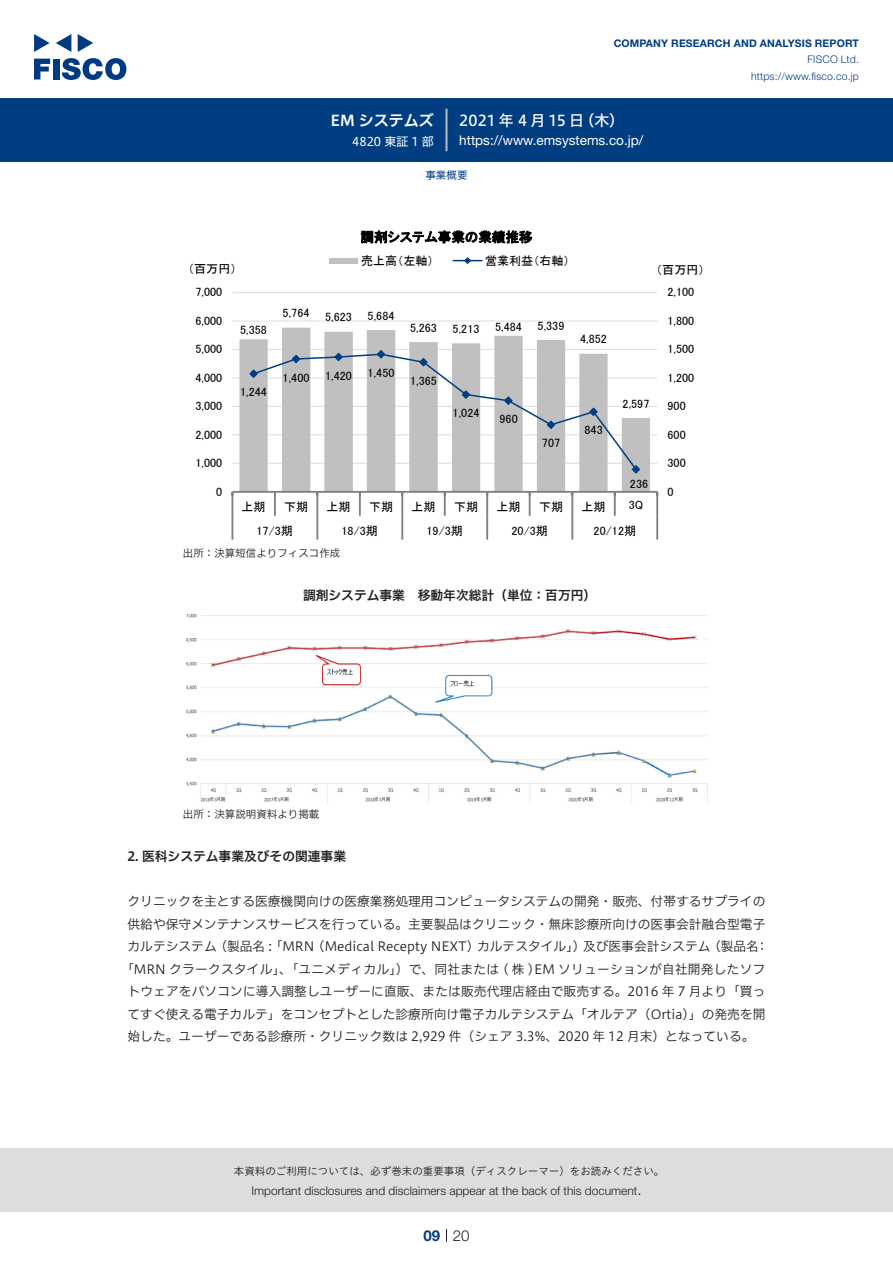
<style>
.page{position:relative;width:893px;height:1263px;background:#fff}
.page>*{position:absolute;margin:0;border:0;box-sizing:border-box;transform-origin:0 0}
.t1{font:15px "Hiragino UD Sans F Std N W5";color:#fff}
.t2{font:15px "Hiragino UD Sans F Std N W6";color:#fff}
.t3{font:300 15px "Helvetica Neue LT Std";color:#231f20}
.t4{font:700 15px "Helvetica Neue LT Std";color:#003d81}
.t5{font:13.5px "Helvetica Neue LT Std";color:#fff}
.t6{font:13.5px "MS P Gothic";letter-spacing:.005em;color:#000}
.t7{font:12.75px/22.5px "Hiragino UD Sans F Std N W3";color:#231f20;text-align:right}
.t8{font:12.75px "Hiragino UD Sans F Std N W6";color:#231f20}
.t9{font:12.15px "MS P Gothic";letter-spacing:.005em;color:#000}
.t10{font:12px "MS P Gothic";letter-spacing:.005em;color:#000}
.t11{font:300 12px "Helvetica Neue LT Std";color:#231f20}
.t12{font:12px "Hiragino UD Sans F Std N W4";color:#fff}
.t13{font:10.5px "Hiragino UD Sans Std W3";color:#231f20}
.t14{font:700 10.5px "Helvetica Neue LT Std";letter-spacing:.015em;color:#003d81}
.t15{font:300 10.5px/16.5px "Helvetica Neue LT Std";letter-spacing:.015em;color:#003d81;text-align:right}
.t16{font:10.5px "Hiragino UD Sans F Std N W3";color:#231f20}
.t17{font:10.5px "Hiragino UD Sans F Std N W4";color:#003d81}
</style>
<div class="page">
<div style="left:0;top:1148px;width:893px;height:64px;background:#ddd"></div>
<svg style="left:34px;top:59px;width:16px;height:20px"></svg>
<div style="left:53px;top:59px;width:6px;height:20px;background:#003a83"></div>
<svg style="left:62px;top:58px;width:64px;height:22px"></svg>
<svg style="left:34px;top:34px;width:16px;height:18px"></svg>
<svg style="left:78px;top:34px;width:15px;height:18px"></svg>
<svg style="left:56px;top:34px;width:15px;height:18px"></svg>
<div style="left:0;top:98px;width:893px;height:64px;background:#003d81"></div>
<hr style="left:445px;top:109px;width:3px;height:42px;background:#b5b5b6">
<svg style="left:446px;top:1229px;width:1px;height:13px"></svg>
<hr style="left:232px;top:463px;width:425px;height:1px;background:#ddd">
<hr style="left:232px;top:434px;width:425px;height:1px;background:#ddd">
<hr style="left:232px;top:406px;width:425px;height:1px;background:#ddd">
<hr style="left:232px;top:378px;width:425px;height:1px;background:#ddd">
<hr style="left:232px;top:349px;width:425px;height:1px;background:#ddd">
<hr style="left:232px;top:321px;width:425px;height:1px;background:#ddd">
<hr style="left:232px;top:292px;width:425px;height:1px;background:#ddd">
<svg style="left:239px;top:328px;width:411px;height:163px;fill:#c0c0c0"></svg>
<hr style="left:232px;top:491px;width:425px;height:2px;background:#808080">
<hr style="left:231px;top:492px;width:2px;height:24px;background:#808080">
<hr style="left:274px;top:492px;width:2px;height:24px;background:#808080">
<hr style="left:316px;top:492px;width:2px;height:24px;background:#808080">
<hr style="left:359px;top:492px;width:2px;height:24px;background:#808080">
<hr style="left:401px;top:492px;width:2px;height:24px;background:#808080">
<hr style="left:444px;top:492px;width:2px;height:24px;background:#808080">
<hr style="left:486px;top:492px;width:2px;height:24px;background:#808080">
<hr style="left:529px;top:492px;width:2px;height:24px;background:#808080">
<hr style="left:571px;top:492px;width:2px;height:24px;background:#808080">
<hr style="left:614px;top:492px;width:2px;height:24px;background:#808080">
<hr style="left:656px;top:492px;width:2px;height:24px;background:#808080">
<hr style="left:231px;top:516px;width:2px;height:24px;background:#808080">
<hr style="left:316px;top:516px;width:2px;height:24px;background:#808080">
<hr style="left:401px;top:516px;width:2px;height:24px;background:#808080">
<hr style="left:486px;top:516px;width:2px;height:24px;background:#808080">
<hr style="left:571px;top:516px;width:2px;height:24px;background:#808080">
<hr style="left:656px;top:516px;width:2px;height:24px;background:#808080">
<svg style="left:252px;top:353px;width:386px;height:118px"></svg>
<svg style="left:249px;top:369px;width:9px;height:10px"></svg>
<svg style="left:291px;top:354px;width:10px;height:10px"></svg>
<svg style="left:334px;top:352px;width:9px;height:10px"></svg>
<svg style="left:376px;top:349px;width:10px;height:10px"></svg>
<svg style="left:419px;top:357px;width:9px;height:10px"></svg>
<svg style="left:461px;top:390px;width:10px;height:9px"></svg>
<svg style="left:504px;top:396px;width:9px;height:9px"></svg>
<svg style="left:546px;top:420px;width:10px;height:10px"></svg>
<svg style="left:589px;top:407px;width:9px;height:10px"></svg>
<svg style="left:631px;top:464px;width:10px;height:10px"></svg>
<div style="left:329px;top:258px;width:29px;height:6px;background:#c0c0c0"></div>
<svg style="left:453px;top:257px;width:29px;height:7px"></svg>
<img style="left:186px;top:614px;width:522px;height:189px">
<p class="t2" style="left:331px;top:109px;width:105px">EM システムズ</p>
<p class="t12" style="left:352px;top:132px;width:83px">4820 東証 1 部</p>
<p class="t14" style="left:614px;top:37px;width:247px">COMPANY RESEARCH AND ANALYSIS REPORT</p>
<p class="t15" style="left:751px;top:51px;width:109px">FISCO Ltd. https://www.fisco.co j p.</p>
<p class="t1" style="left:459px;top:109px;width:126px">2021 年 4 月 15 日</p>
<p class="t1" style="left:579px;top:109px;width:46px">（木(</p>
<p class="t5" style="left:459px;top:132px;width:186px">https://www.emsystems.co j p. /</p>
<p class="t17" style="left:425px;top:167px;width:43px">事業概要</p>
<p class="t10" style="left:188px;top:262px;width:50px">（百万円）</p>
<p class="t10" style="left:196px;top:286px;width:28px">7,000</p>
<p class="t10" style="left:196px;top:315px;width:28px">6,000</p>
<p class="t10" style="left:196px;top:343px;width:28px">5,000</p>
<p class="t10" style="left:196px;top:372px;width:28px">4,000</p>
<p class="t10" style="left:196px;top:400px;width:28px">3,000</p>
<p class="t10" style="left:196px;top:428px;width:28px">2,000</p>
<p class="t9" style="left:196px;top:457px;width:28px">1,000</p>
<p class="t10" style="left:216px;top:485px;width:8px">0</p>
<p class="t10" style="left:240px;top:323px;width:28px">5,358</p>
<p class="t10" style="left:240px;top:386px;width:28px">1,244</p>
<p class="t10" style="left:283px;top:307px;width:28px">5,764</p>
<p class="t10" style="left:283px;top:371px;width:28px">1,400</p>
<p class="t10" style="left:242px;top:501px;width:26px">上期</p>
<p class="t10" style="left:284px;top:501px;width:26px">下期</p>
<p class="t10" style="left:256px;top:525px;width:38px">17/3期</p>
<p class="t6" style="left:360px;top:230px;width:173px">調剤システム事業の業績推移</p>
<p class="t10" style="left:485px;top:254px;width:86px">営業利益（右軸(</p>
<p class="t10" style="left:361px;top:254px;width:74px">売上高（左軸）</p>
<p class="t10" style="left:325px;top:311px;width:28px">5,623</p>
<p class="t10" style="left:325px;top:369px;width:28px">1,420</p>
<p class="t10" style="left:368px;top:309px;width:28px">5,684</p>
<p class="t10" style="left:368px;top:366px;width:28px">1,450</p>
<p class="t10" style="left:410px;top:321px;width:28px">5,263</p>
<p class="t10" style="left:410px;top:375px;width:28px">1,365</p>
<p class="t10" style="left:453px;top:323px;width:28px">5,213</p>
<p class="t10" style="left:495px;top:321px;width:28px">5,484</p>
<p class="t10" style="left:538px;top:319px;width:28px">5,339</p>
<p class="t10" style="left:453px;top:407px;width:28px">1,024</p>
<p class="t10" style="left:499px;top:413px;width:20px">960</p>
<p class="t9" style="left:542px;top:437px;width:20px">707</p>
<p class="t10" style="left:327px;top:501px;width:26px">上期</p>
<p class="t10" style="left:369px;top:501px;width:26px">下期</p>
<p class="t10" style="left:411px;top:501px;width:26px">上期</p>
<p class="t10" style="left:454px;top:501px;width:26px">下期</p>
<p class="t10" style="left:496px;top:501px;width:26px">上期</p>
<p class="t10" style="left:539px;top:501px;width:26px">下期</p>
<p class="t10" style="left:341px;top:525px;width:38px">18/3期</p>
<p class="t10" style="left:426px;top:525px;width:38px">19/3期</p>
<p class="t10" style="left:511px;top:525px;width:38px">20/3期</p>
<p class="t9" style="left:580px;top:333px;width:28px">4,852</p>
<p class="t9" style="left:584px;top:424px;width:20px">843</p>
<p class="t10" style="left:581px;top:501px;width:26px">上期</p>
<p class="t10" style="left:623px;top:397px;width:28px">2,597</p>
<p class="t10" style="left:630px;top:477px;width:20px">236</p>
<p class="t10" style="left:629px;top:499px;width:16px">Q3</p>
<p class="t10" style="left:594px;top:525px;width:44px">20/12期</p>
<p class="t16" style="left:183px;top:545px;width:159px">出所：決算短信よりフィスコ作成</p>
<p class="t8" style="left:303px;top:585px;width:295px">調剤システム事業　移動年次総計（単位：百万円(</p>
<p class="t10" style="left:656px;top:264px;width:50px">（百万円(</p>
<p class="t10" style="left:668px;top:286px;width:28px">2,100</p>
<p class="t10" style="left:668px;top:315px;width:28px">1,800</p>
<p class="t10" style="left:668px;top:343px;width:28px">1,500</p>
<p class="t10" style="left:668px;top:372px;width:28px">1,200</p>
<p class="t10" style="left:668px;top:400px;width:20px">900</p>
<p class="t10" style="left:668px;top:428px;width:20px">600</p>
<p class="t9" style="left:668px;top:457px;width:20px">300</p>
<p class="t10" style="left:668px;top:485px;width:8px">0</p>
<p class="t16" style="left:183px;top:806px;width:138px">出所：決算説明資料より掲載</p>
<p class="t8" style="left:128px;top:846px;width:220px">2. 医科システム事業及びその関連事業</p>
<p class="t7" style="left:128px;top:889px;width:642px">クリニックを主とする医療機関向けの医療業務処理用コンピュータシステムの開発・販売、付帯するサプライの供給や保守メンテナンスサービスを行っている。主要製品はクリニック・無床診療所向けの医事会計融合型電子：</p>
<p class="t7" style="left:583px;top:934px;width:129px">及び医事会計システム</p>
<p class="t7" style="left:214px;top:934px;width:102px">（製品名「: MRN</p>
<p class="t7" style="left:708px;top:934px;width:52px">（製品名</p>
<p class="t7" style="left:312px;top:934px;width:169px">（Medical Recepty NEXT）</p>
<p class="t7" style="left:477px;top:934px;width:110px">カルテスタイル」）</p>
<p class="t7" style="left:128px;top:934px;width:91px">カルテシステム</p>
<p class="t7" style="left:121px;top:957px;width:646px">「MRN クラークスタイル」、「ユニメディカル」）で、同社または ( 株 )EM ソリューションが自社開発したソフ</p>
<p class="t7" style="left:128px;top:979px;width:639px">トウェアをパソコンに導入調整しユーザーに直販、または販売代理店経由で販売する。2016 年 7 月より「買っ</p>
<p class="t7" style="left:128px;top:1002px;width:639px">てすぐ使える電子カルテ」をコンセプトとした診療所向け電子カルテシステム「オルテア（Ortia）」の発売を開</p>
<p class="t7" style="left:128px;top:1024px;width:628px">始した。ユーザーである診療所・クリニック数は 2,929 件（シェア 3.3%、2020 年 12 月末）となっている。</p>
<p class="t13" style="left:234px;top:1163px;width:432px">本資料のご利用については、必ず巻末の重要事項（ディスクレーマー）をお読みください。</p>
<p class="t3" style="left:637px;top:1180px;width:6px">.</p>
<p class="t11" style="left:251px;top:1183px;width:387px">Important disclosures and disclaimers appear at the back of this document</p>
<p class="t4" style="left:423px;top:1226px;width:18px">09</p>
<p class="t3" style="left:453px;top:1226px;width:18px">20</p>
</div>
